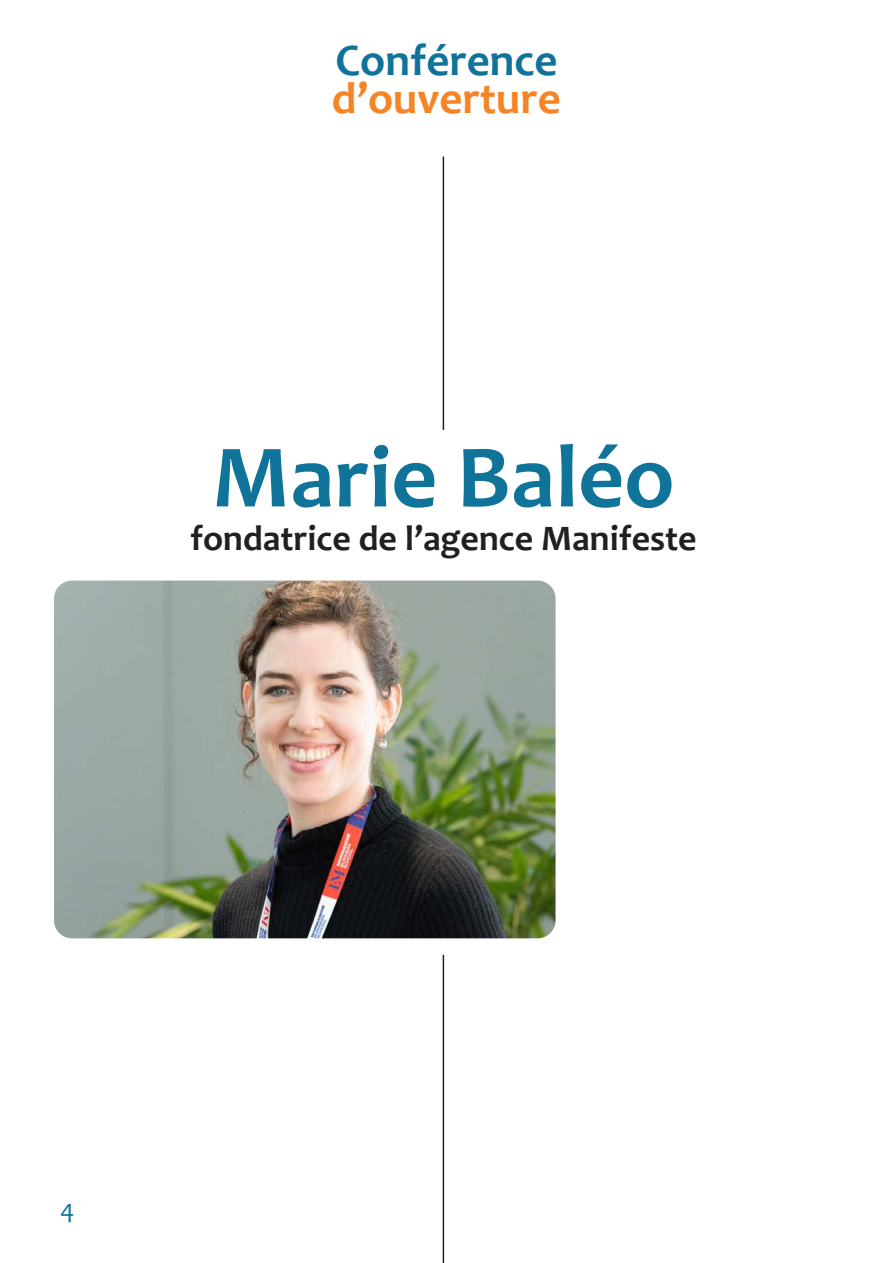
<style>
.page{position:relative;width:893px;height:1263px;background:#fff}
.page>*{position:absolute;margin:0;border:0;box-sizing:border-box;transform-origin:0 0}
._72_bold_80_center{font:700 90px "Candara";color:#107399}
._20_bold_25_center{font:700 45px "Candara";color:#f58425}
._20_bold_25_center-2{font:700 45px "Candara";color:#107399}
._72_bold_80_center-2{font:700 36px "Candara";color:#231f20}
.t1{font:27px "Candara";color:#107399}
</style>
<div class="page">
<hr style="left:443px;top:156px;width:1px;height:274px;background:#231f20">
<hr style="left:443px;top:955px;width:1px;height:308px;background:#231f20">
<img style="left:54px;top:580px;width:502px;height:358px">
<p class="_20_bold_25_center-2" style="left:335px;top:32px;width:224px">Conférence</p>
<p class="_20_bold_25_center" style="left:332px;top:70px;width:231px">d’ouverture</p>
<p class="_72_bold_80_center" style="left:212px;top:421px;width:464px">Marie Baléo</p>
<p class="_72_bold_80_center-2" style="left:190px;top:515px;width:508px">fondatrice de l’agence Manifeste</p>
<p class="t1" style="left:60px;top:1192px;width:16px">4</p>
</div>
